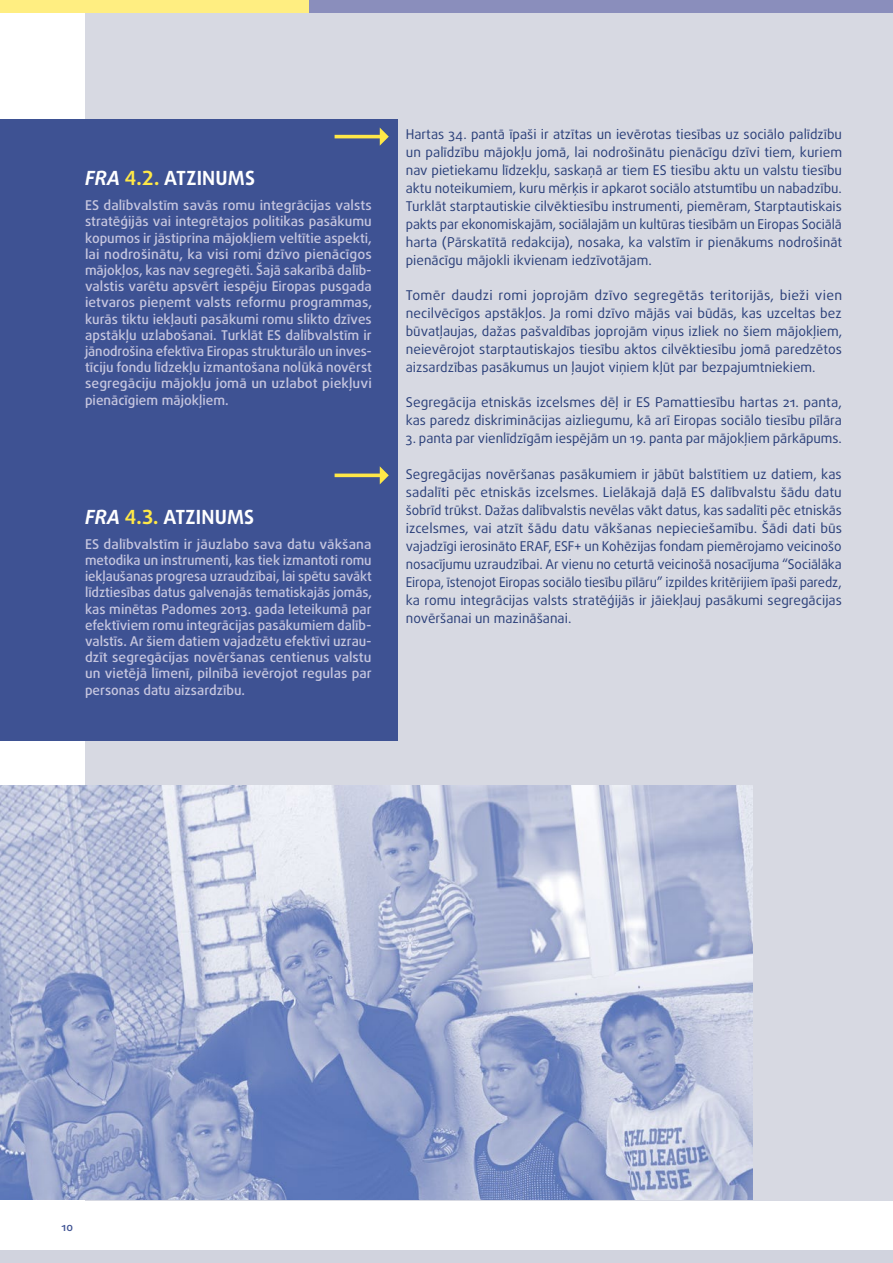
<style>
.page{position:relative;width:893px;height:1263px;background:#fff}
.page>*{position:absolute;margin:0;border:0;box-sizing:border-box;transform-origin:0 0}
.FRAOP_title{font:700 19.5px "Daxline Pro";letter-spacing:.01em;color:#fff}
.body_break{font:13.5px/18px "Daxline Pro";color:#2a3f79;text-align:justify}
.FRAOP_body{font:500 13.5px/16.2px "Daxline Pro";color:#c6c6df;text-align:justify}
.body{font:13.5px/18px "Daxline Pro";color:#2a3f79;text-align:justify}
.t1{font:500 11.25px "Daxline Pro";color:#3e5293}
.s1{font-style:italic}
.s2{color:#ffe847}
</style>
<div class="page">
<div style="left:85px;top:0;width:808px;height:1201px;background:#d7d9e2"></div>
<img style="left:0;top:786px;width:752px;height:413px">
<div style="left:0;top:119px;width:397px;height:379px;background:#3e5293"></div>
<svg style="left:335px;top:128px;width:54px;height:18px"></svg>
<div style="left:0;top:458px;width:397px;height:283px;background:#3e5293"></div>
<svg style="left:335px;top:466px;width:54px;height:18px"></svg>
<div style="left:0;top:1250px;width:893px;height:13px;background:#d1d3de"></div>
<div style="left:307px;top:0;width:586px;height:13px;background:#8a8ebc"></div>
<div style="left:0;top:0;width:308px;height:13px;background:#ffee81"></div>
<p class="FRAOP_title" style="left:85px;top:165px;width:171px"><span class="s1">FRA</span> <span class="s2">4.2.</span> ATZINUMS</p>
<p class="FRAOP_body" style="left:85px;top:197px;width:288px">ES dalībvalstīm savās romu integrācijas valsts stratēģijās vai integrētajos politikas pasākumu kopumos ir jāstiprina mājokļiem veltītie aspekti, lai nodrošinātu, ka visi romi dzīvo pienācīgos mājokļos, kas nav segregēti. Šajā sakarībā dalīb&shy;valstis varētu apsvērt iespēju Eiropas pusgada ietvaros pieņemt valsts reformu programmas, kurās tiktu iekļauti pasākumi romu slikto dzīves apstākļu uzlabošanai. Turklāt ES dalībvalstīm ir jānodrošina efektīva Eiropas strukturālo un inves&shy;tīciju fondu līdzekļu izmantošana nolūkā novērst segregāciju mājokļu jomā un uzlabot piekļuvi pienācīgiem mājokļiem.</p>
<p class="FRAOP_title" style="left:85px;top:504px;width:171px"><span class="s1">FRA</span> <span class="s2">4.3.</span> ATZINUMS</p>
<p class="FRAOP_body" style="left:85px;top:536px;width:288px">ES dalībvalstīm ir jāuzlabo sava datu vākšana metodika un instrumenti, kas tiek izmantoti romu iekļaušanas progresa uzraudzībai, lai spētu savākt līdztiesības datus galvenajās tematiskajās jomās, kas minētas Padomes 2013. gada Ieteikumā par efektīviem romu integrācijas pasākumiem dalīb&shy;valstīs. Ar šiem datiem vajadzētu efektīvi uzrau&shy;dzīt segregācijas novēršanas centienus valstu un vietējā līmenī, pilnībā ievērojot regulas par personas datu aizsardzību.</p>
<p class="body_break" style="left:406px;top:125px;width:438px">Hartas 34. pantā īpaši ir atzītas un ievērotas tiesības uz sociālo palīdzību un palīdzību mājokļu jomā, lai nodrošinātu pienācīgu dzīvi tiem, kuriem nav pietiekamu līdzekļu, saskaņā ar tiem ES tiesību aktu un valstu tiesību aktu noteikumiem, kuru mērķis ir apkarot sociālo atstumtību un nabadzību.<br>Turklāt starptautiskie cilvēktiesību instrumenti, piemēram, Starptautiskais pakts par ekonomiskajām, sociālajām un kultūras tiesībām un Eiropas Sociālā harta (Pārskatītā redakcija), nosaka, ka valstīm ir pienākums nodrošināt pienācīgu mājokli ikvienam iedzīvotājam.</p>
<p class="body" style="left:406px;top:286px;width:438px">Tomēr daudzi romi joprojām dzīvo segregētās teritorijās, bieži vien necilvēcīgos apstākļos. Ja romi dzīvo mājās vai būdās, kas uzceltas bez būvatļaujas, dažas pašvaldības joprojām viņus izliek no šiem mājokļiem, neievērojot starptautiskajos tiesību aktos cilvēktiesību jomā paredzētos aizsardzības pasākumus un ļaujot viņiem kļūt par bezpajumtniekiem.</p>
<p class="body" style="left:406px;top:393px;width:438px">Segregācija etniskās izcelsmes dēļ ir ES Pamattiesību hartas 21. panta, kas paredz diskriminācijas aizliegumu, kā arī Eiropas sociālo tiesību pīlāra</p>
<p class="body" style="left:406px;top:429px;width:438px">3. panta par vienlīdzīgām iespējām un 19. panta par mājokļiem pārkāpums.</p>
<p class="body_break" style="left:406px;top:465px;width:438px">Segregācijas novēršanas pasākumiem ir jābūt balstītiem uz datiem, kas sadalīti pēc etniskās izcelsmes. Lielākajā daļā ES dalībvalstu šādu datu šobrīd trūkst. Dažas dalībvalstis nevēlas vākt datus, kas sadalīti pēc etniskās izcelsmes, vai atzīt šādu datu vākšanas nepieciešamību. Šādi dati būs vajadzīgi ierosināto ERAF, ESF+ un Kohēzijas fondam piemērojamo veicinošo nosacījumu uzraudzībai. Ar vienu no ceturtā veicinošā nosacījuma “Sociālāka Eiropa, īstenojot Eiropas sociālo tiesību pīlāru” izpildes kritērijiem īpaši paredz, ka romu integrācijas valsts stratēģijās ir jāiekļauj pasākumi segregācijas novēršanai un mazināšanai.</p>
<p class="t1" style="left:62px;top:1219px;width:13px">10</p>
</div>
